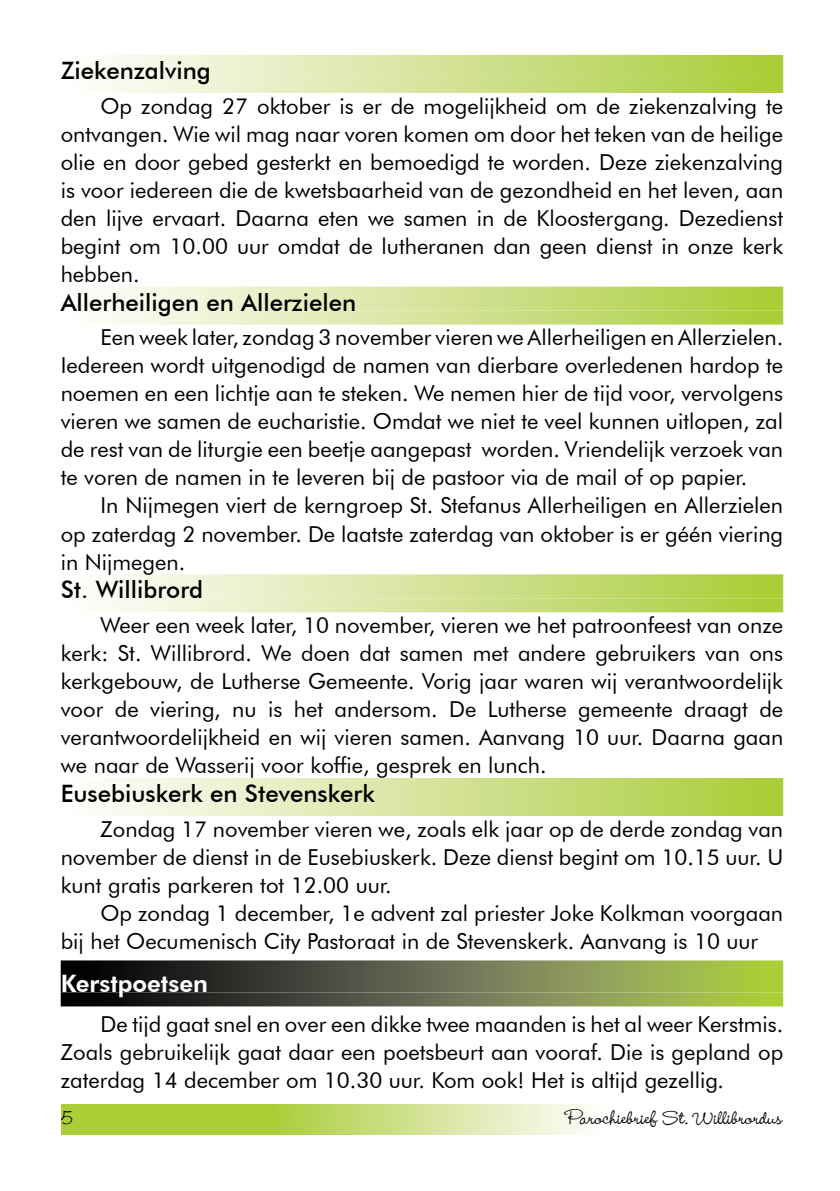
<style>
.page{position:relative;width:840px;height:1191px;background:#fff}
.page>*{position:absolute;margin:0;border:0;box-sizing:border-box;transform-origin:0 0}
._3_Subkop{font:500 24px "Futura BT";color:#000}
.t1{font:500 24px "Wendy";color:#000}
._2_KopRechts{font:800 24px "Futura BT";color:#fff}
._0_Standaard{font:22px/28px "Futura BT";color:#000;text-align:justify}
</style>
<div class="page">
<div style="left:61px;top:55px;width:721px;height:24px;background:linear-gradient(to right,#fffeff,#aacc37)"></div>
<svg style="left:101px;top:79px;width:681px;height:14px"></svg>
<div style="left:61px;top:286px;width:721px;height:24px;background:linear-gradient(to right,#fffeff,#aacc37)"></div>
<svg style="left:101px;top:310px;width:681px;height:14px"></svg>
<div style="left:61px;top:574px;width:721px;height:24px;background:linear-gradient(to right,#fffeff,#aacc37)"></div>
<svg style="left:101px;top:598px;width:681px;height:14px"></svg>
<div style="left:61px;top:778px;width:721px;height:24px;background:linear-gradient(to right,#fffeff,#aacc37)"></div>
<svg style="left:101px;top:802px;width:681px;height:14px"></svg>
<svg style="left:61px;top:960px;width:721px;height:32px"></svg>
<svg style="left:61px;top:992px;width:721px;height:14px"></svg>
<svg style="left:62px;top:1104px;width:525px;height:31px"></svg>
<p class="_3_Subkop" style="left:61px;top:56px;width:152px">Ziekenzalving</p>
<p class="_0_Standaard" style="left:61px;top:92px;width:723px;text-indent:40px">Op zondag 27 oktober is er de mogelijkheid om de ziekenzalving te ontvangen. Wie wil mag naar voren komen om door het teken van de heilige olie en door gebed gesterkt en bemoedigd te worden. Deze ziekenzalving is voor iedereen die de kwetsbaarheid van de gezondheid en het leven, aan den lijve ervaart. Daarna eten we samen in de Kloostergang. Dezedienst begint om 10.00 uur omdat de lutheranen dan geen dienst in onze kerk hebben.</p>
<p class="_3_Subkop" style="left:61px;top:287px;width:297px">Allerheiligen en Allerzielen</p>
<p class="_0_Standaard" style="left:61px;top:323px;width:723px;text-indent:40px">Een week later, zondag 3 november vieren we Allerheiligen en Allerzielen.<br>Iedereen wordt uitgenodigd de namen van dierbare overledenen hardop te noemen en een lichtje aan te steken. We nemen hier de tijd voor, vervolgens vieren we samen de eucharistie. Omdat we niet te veel kunnen uitlopen, zal de rest van de liturgie een beetje aangepast worden. Vriendelijk verzoek van te voren de namen in te leveren bij de pastoor via de mail of op papier.</p>
<p class="_0_Standaard" style="left:61px;top:491px;width:723px;text-indent:40px">In Nijmegen viert de kerngroep St. Stefanus Allerheiligen en Allerzielen op zaterdag 2 november. De laatste zaterdag van oktober is er géén viering in Nijmegen.</p>
<p class="_3_Subkop" style="left:61px;top:575px;width:144px">St. Willibrord</p>
<p class="_0_Standaard" style="left:61px;top:611px;width:723px;text-indent:40px">Weer een week later, 10 november, vieren we het patroonfeest van onze kerk: St. Willibrord. We doen dat samen met andere gebruikers van ons kerkgebouw, de Lutherse Gemeente. Vorig jaar waren wij verantwoordelijk voor de viering, nu is het andersom. De Lutherse gemeente draagt de verantwoordelijkheid en wij vieren samen. Aanvang 10 uur. Daarna gaan we naar de Wasserij voor koffie, gesprek en lunch.</p>
<p class="_3_Subkop" style="left:61px;top:779px;width:315px">Eusebiuskerk en Stevenskerk</p>
<p class="_0_Standaard" style="left:61px;top:815px;width:723px;text-indent:40px">Zondag 17 november vieren we, zoals elk jaar op de derde zondag van november de dienst in de Eusebiuskerk. Deze dienst begint om 10.15 uur. U kunt gratis parkeren tot 12.00 uur.</p>
<p class="_0_Standaard" style="left:61px;top:899px;width:723px;text-indent:40px">Op zondag 1 december, 1e advent zal priester Joke Kolkman voorgaan bij het Oecumenisch City Pastoraat in de Stevenskerk. Aanvang is 10 uur</p>
<p class="_2_KopRechts" style="left:61px;top:969px;width:149px">Kerstpoetsen</p>
<p class="_0_Standaard" style="left:61px;top:1009px;width:723px;text-indent:40px">De tijd gaat snel en over een dikke twee maanden is het al weer Kerstmis.<br>Zoals gebruikelijk gaat daar een poetsbeurt aan vooraf. Die is gepland op zaterdag 14 december om 10.30 uur. Kom ook! Het is altijd gezellig.</p>
<p class="t1" style="left:61px;top:1104px;width:14px">5</p>
<p class="t1" style="left:566px;top:1104px;width:217px">Parochiebrief St. Willibrordus</p>
</div>
